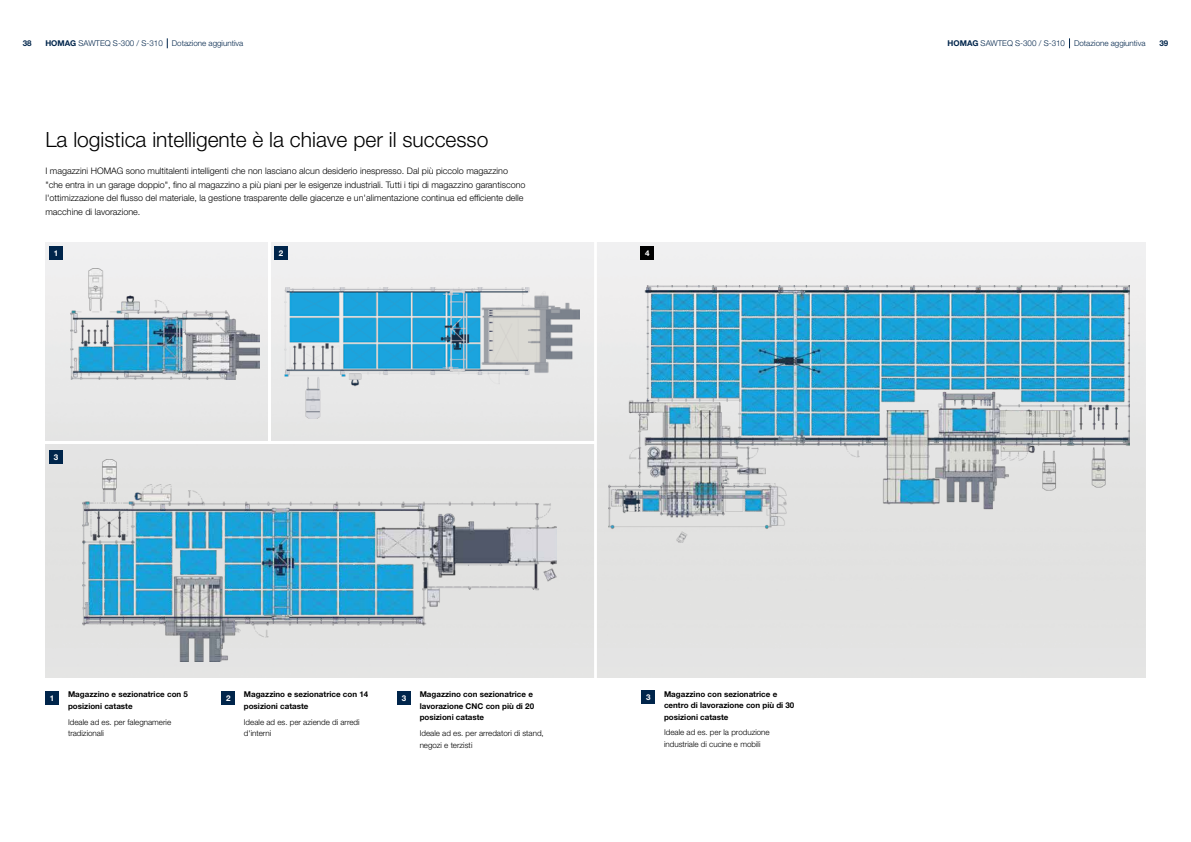
<style>
.page{position:relative;width:1191px;height:842px;background:#fff}
.page>*{position:absolute;margin:0;border:0;box-sizing:border-box;transform-origin:0 0}
.t1{font:300 21px "Helvetica Neue LTW1 G";color:#000}
.t2{font:300 9px/13.6px "Helvetica Neue LTW1 G";color:#000}
.t3{font:700 8px/11.5px "Helvetica Neue LTW1 G";color:#000}
.t4{font:300 8px/11.5px "Helvetica Neue LTW1 G";color:#000}
.t5{font:300 8px "Helvetica Neue LTW1 G";color:#00254b}
.t6{font:700 8px "Helvetica Neue LTW1 G";color:#fff}
.t7{font:700 8px "Helvetica Neue LTW1 G";color:#00254b}
.s1{font-weight:700}
</style>
<div class="page">
<img style="left:45px;top:242px;width:1100px;height:435px">
<div style="left:641px;top:247px;width:13px;height:13px;background:#000"></div>
<div style="left:274px;top:247px;width:14px;height:13px;background:#00254b"></div>
<div style="left:50px;top:247px;width:13px;height:13px;background:#00254b"></div>
<div style="left:50px;top:450px;width:13px;height:13px;background:#00254b"></div>
<img style="left:83px;top:460px;width:473px;height:202px">
<hr style="left:594px;top:241px;width:3px;height:538px;background:#fff">
<img style="left:284px;top:288px;width:295px;height:131px">
<img style="left:608px;top:286px;width:521px;height:256px">
<img style="left:70px;top:268px;width:189px;height:112px">
<hr style="left:44px;top:441px;width:551px;height:3px;background:#fff">
<hr style="left:268px;top:242px;width:3px;height:199px;background:#fff">
<div style="left:45px;top:692px;width:14px;height:13px;background:#00254b"></div>
<div style="left:222px;top:692px;width:13px;height:13px;background:#00254b"></div>
<div style="left:397px;top:692px;width:14px;height:13px;background:#00254b"></div>
<div style="left:642px;top:691px;width:13px;height:13px;background:#00254b"></div>
<p class="t7" style="left:23px;top:39px;width:10px">38</p>
<p class="t5" style="left:45px;top:39px;width:199px"><span class="s1">HOMAG</span> SAWTEQ S-300 / S-310 Dotazione aggiuntiva</p>
<p class="t5" style="left:947px;top:39px;width:199px"><span class="s1">HOMAG</span> SAWTEQ S-300 / S-310 Dotazione aggiuntiva</p>
<p class="t7" style="left:1159px;top:39px;width:10px">39</p>
<h1 class="t1" style="left:45px;top:127px;width:444px">La logistica intelligente è la chiave per il successo</h1>
<p class="t2" style="left:45px;top:164px;width:482px">I magazzini HOMAG sono multitalenti intelligenti che non lasciano alcun desiderio inespresso. Dal più piccolo magazzino "che entra in un garage doppio", fino al magazzino a più piani per le esigenze industriali. Tutti i tipi di magazzino garantiscono l'ottimizzazione del flusso del materiale, la gestione trasparente delle giacenze e un'alimentazione continua ed efficiente delle macchine di lavorazione.</p>
<p class="t6" style="left:54px;top:248px;width:6px">1</p>
<p class="t6" style="left:279px;top:248px;width:6px">2</p>
<p class="t6" style="left:645px;top:248px;width:6px">4</p>
<p class="t6" style="left:54px;top:452px;width:6px">3</p>
<p class="t6" style="left:50px;top:693px;width:6px">1</p>
<p class="t3" style="left:68px;top:689px;width:121px">Magazzino e sezionatrice con 5 posizioni cataste</p>
<p class="t4" style="left:68px;top:716px;width:105px">Ideale ad es. per falegnamerie tradizionali</p>
<p class="t6" style="left:226px;top:693px;width:6px">2</p>
<p class="t3" style="left:244px;top:689px;width:126px">Magazzino e sezionatrice con 14 posizioni cataste</p>
<p class="t4" style="left:244px;top:716px;width:117px">Ideale ad es. per aziende di arredi d'interni</p>
<p class="t6" style="left:402px;top:693px;width:6px">3</p>
<p class="t3" style="left:420px;top:689px;width:116px">Magazzino con sezionatrice e lavorazione CNC con più di 20 posizioni cataste</p>
<p class="t4" style="left:420px;top:727px;width:126px">Ideale ad es. per arredatori di stand, negozi e terzisti</p>
<p class="t6" style="left:646px;top:692px;width:6px">3</p>
<p class="t3" style="left:664px;top:688px;width:132px">Magazzino con sezionatrice e centro di lavorazione con più di 30 posizioni cataste</p>
<p class="t4" style="left:664px;top:727px;width:107px">Ideale ad es. per la produzione industriale di cucine e mobili</p>
</div>
